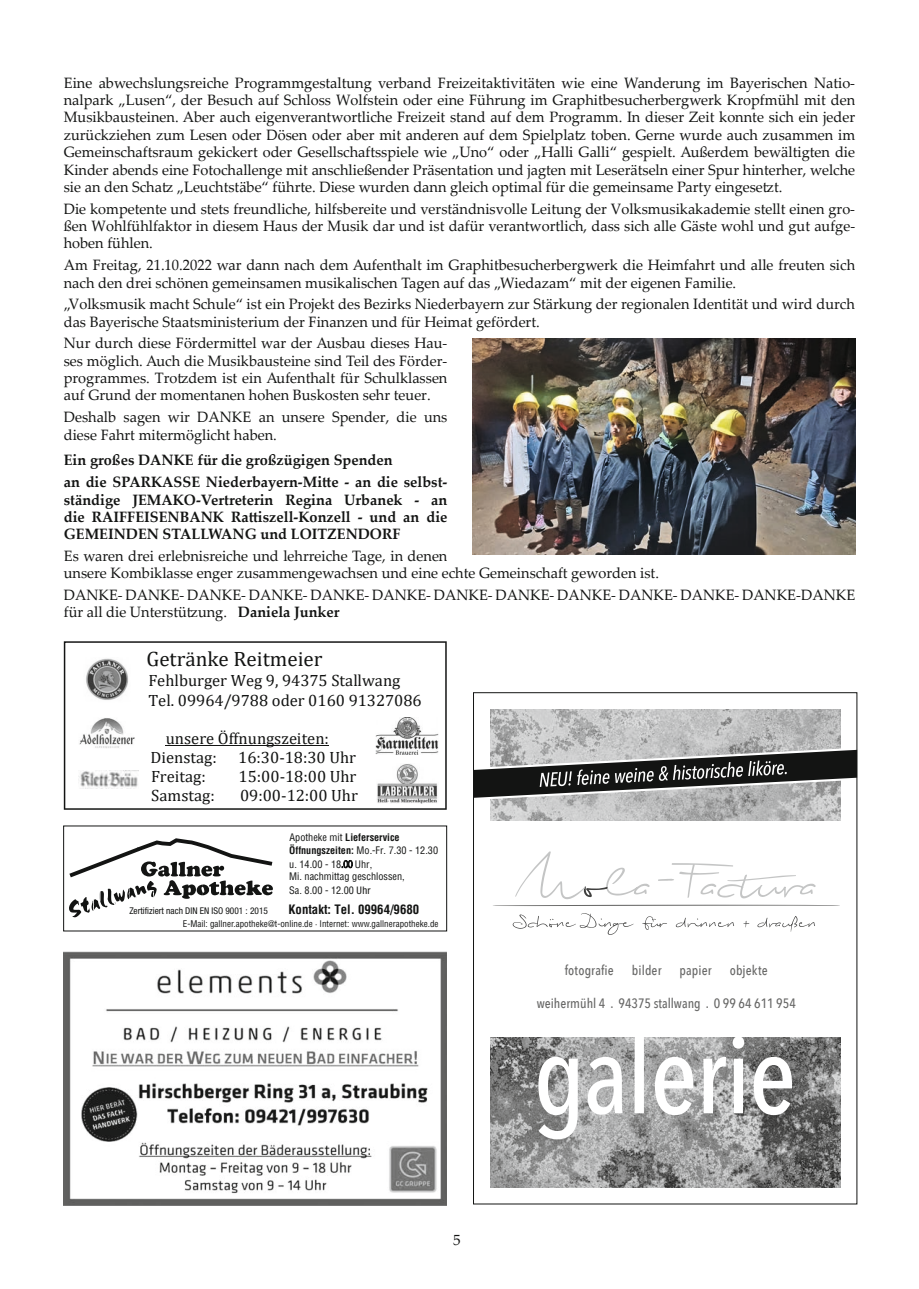
<style>
.page{position:relative;width:919px;height:1289px;background:#fff}
.page>*{position:absolute;margin:0;border:0;box-sizing:border-box;transform-origin:0 0}
.t1{font:20.85px "Cambria";color:#131413}
.t2{font:16.35px/19.2px "Cambria";color:#131413}
.t3{font:15px/17.4px "Palatino Linotype";color:#131413}
.t4{font:700 15px/17.4px "Palatino Linotype";color:#131413}
.t5{font:500 13.5px "Avenir Next Condensed";color:#686867}
.t6{font:700 condensed 12.75px "Helvetica";color:#131413}
.t7{font:condensed 10.2px/13px "Helvetica";color:#131413}
.t8{font:condensed 9.3px "Helvetica Neue LT";color:#131413}
.t9{font:condensed 9px "Helvetica";color:#131413}
.s1{font-weight:700}
.s2{font-family:"Helvetica Neue LT";font-weight:300;font-stretch:normal}
.s3{font-family:"Helvetica Neue LT";font-size:10.5px}
</style>
<div class="page">
<svg style="left:64px;top:641px;width:382px;height:168px"></svg>
<img style="left:473px;top:338px;width:382px;height:216px">
<img style="left:490px;top:1037px;width:350px;height:150px">
<svg style="left:512px;top:913px;width:303px;height:21px"></svg>
<svg style="left:493px;top:881px;width:347px;height:25px"></svg>
<svg style="left:538px;top:1037px;width:254px;height:102px"></svg>
<svg style="left:490px;top:709px;width:351px;height:172px"></svg>
<svg style="left:475px;top:748px;width:380px;height:50px;background:#727372"></svg>
<img style="left:64px;top:951px;width:382px;height:254px">
<svg style="left:342px;top:860px;width:10px;height:7px"></svg>
<svg style="left:69px;top:838px;width:204px;height:79px"></svg>
<p class="t3" style="left:64px;top:73px;width:792px;text-align:justify">Eine abwechslungsreiche Programmgestaltung verband Freizeitaktivitäten wie eine Wanderung im Bayerischen Natio&shy;nalpark „Lusen“, der Besuch auf Schloss Wolfstein oder eine Führung im Graphitbesucherbergwerk Kropfmühl mit den Musikbausteinen. Aber auch eigenverantwortliche Freizeit stand auf dem Programm. In dieser Zeit konnte sich ein jeder zurückziehen zum Lesen oder Dösen oder aber mit anderen auf dem Spielplatz toben. Gerne wurde auch zusammen im Gemeinschaftsraum gekickert oder Gesellschaftsspiele wie „Uno“ oder „Halli Galli“ gespielt. Außerdem bewältigten die Kinder abends eine Fotochallenge mit anschließender Präsentation und jagten mit Leserätseln einer Spur hinterher, welche sie an den Schatz „Leuchtstäbe“ führte. Diese wurden dann gleich optimal für die gemeinsame Party eingesetzt.</p>
<p class="t3" style="left:64px;top:199px;width:792px;text-align:justify">Die kompetente und stets freundliche, hilfsbereite und verständnisvolle Leitung der Volksmusikakademie stellt einen gro&shy;ßen Wohlfühlfaktor in diesem Haus der Musik dar und ist dafür verantwortlich, dass sich alle Gäste wohl und gut aufge&shy;hoben fühlen.</p>
<p class="t3" style="left:64px;top:256px;width:792px">Am Freitag, 21.10.2022 war dann nach dem Aufenthalt im Graphitbesucherbergwerk die Heimfahrt und alle freuten sich nach den drei schönen gemeinsamen musikalischen Tagen auf das „Wiedazam“ mit der eigenen Familie.</p>
<p class="t3" style="left:64px;top:295px;width:792px">„Volksmusik macht Schule“ ist ein Projekt des Bezirks Niederbayern zur Stärkung der regionalen Identität und wird durch das Bayerische Staatsministerium der Finanzen und für Heimat gefördert.</p>
<p class="t3" style="left:64px;top:334px;width:385px;text-align:justify">Nur durch diese Fördermittel war der Ausbau dieses Hau&shy;ses möglich. Auch die Musikbausteine sind Teil des Förder&shy;programmes. Trotzdem ist ein Aufenthalt für Schulklassen auf Grund der momentanen hohen Buskosten sehr teuer.</p>
<p class="t3" style="left:64px;top:408px;width:385px">Deshalb sagen wir DANKE an unsere Spender, die uns diese Fahrt mitermöglicht haben.</p>
<p class="t4" style="left:64px;top:449px;width:385px;line-height:21.6px">Ein großes DANKE für die großzügigen Spenden<br>an die SPARKASSE Niederbayern-Mitte - an die selbst-</p>
<p class="t4" style="left:64px;top:490px;width:385px;text-align:justify">ständige JEMAKO-Vertreterin Regina Urbanek - an die RAIFFEISENBANK Rattiszell-Konzell - und an die GEMEINDEN STALLWANG und LOITZENDORF</p>
<p class="t3" style="left:64px;top:546px;width:596px">Es waren drei erlebnisreiche und lehrreiche Tage, in denen<br>unsere Kombiklasse enger zusammengewachsen und eine echte Gemeinschaft geworden ist.</p>
<p class="t3" style="left:64px;top:585px;width:792px">DANKE- DANKE- DANKE- DANKE- DANKE- DANKE- DANKE- DANKE- DANKE- DANKE- DANKE- DANKE-DANKE für all die Unterstützung. <span class="s1">Daniela Junker</span></p>
<h1 class="t1" style="left:147px;top:646px;width:177px">Getränke Reitmeier</h1>
<p class="t2" style="left:148px;top:671px;width:275px">Fehlburger Weg 9, 94375 Stallwang<br>Tel. 09964/9788 oder 0160 91327086</p>
<p class="t2" style="left:150px;top:729px;width:180px;text-indent:15px">unsere Öffnungszeiten:<br>Dienstag:</p>
<p class="t2" style="left:238px;top:748px;width:119px">16:30-18:30 Uhr</p>
<p class="t2" style="left:151px;top:767px;width:56px">Freitag:</p>
<p class="t2" style="left:238px;top:767px;width:119px">15:00-18:00 Uhr</p>
<p class="t2" style="left:151px;top:786px;width:65px">Samstag:</p>
<p class="t2" style="left:240px;top:786px;width:119px">09:00-12:00 Uhr</p>
<p class="t7" style="left:289px;top:831px;width:150px">Apotheke mit <span class="s1">Lieferservice<br>Öffnungszeiten:</span> Mo.-Fr. 7.30 - 12.30 u. 14.00 - 18<span class="s2">.00</span> Uhr,</p>
<p class="t7" style="left:289px;top:869px;width:117px;line-height:13.8px">Mi. nachmittag geschlossen,<br>Sa. 8.00 - 12.00 <span class="s3">Uhr</span></p>
<p class="t6" style="left:288px;top:901px;width:132px">Kontakt: Tel. 09964/9680</p>
<p class="t8" style="left:129px;top:905px;width:140px">Zertifiziert nach DIN EN ISO 9001 : 2015</p>
<p class="t9" style="left:183px;top:917px;width:257px">E-Mail: gallner.apotheke@t-online.de · Internet: www.gallnerapotheke.de</p>
<p class="t5" style="left:564px;top:962px;width:51px">fotografie</p>
<p class="t5" style="left:632px;top:962px;width:31px">bilder</p>
<p class="t5" style="left:679px;top:962px;width:34px">papier</p>
<p class="t5" style="left:729px;top:962px;width:40px">objekte</p>
<p class="t5" style="left:536px;top:994px;width:261px">weihermühl 4 . 94375 stallwang . 0 99 64 611 954</p>
<p class="t3" style="left:453px;top:1230px;width:9px">5</p>
</div>
